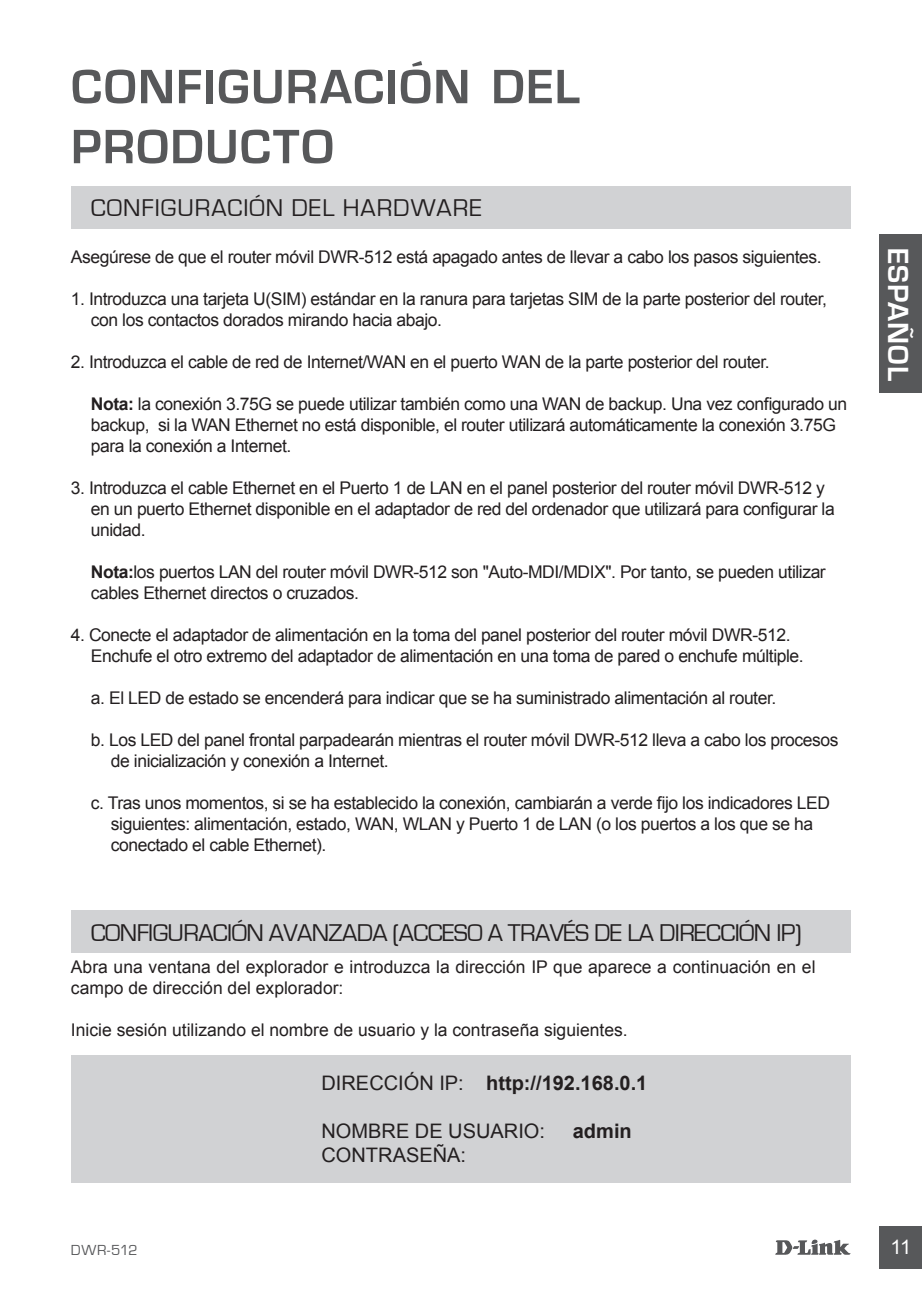
<style>
.page{position:relative;width:922px;height:1297px;background:#fff}
.page>*{position:absolute;margin:0;border:0;box-sizing:border-box;transform-origin:0 0}
.t1{font:700 50px/60px "Eurostile";letter-spacing:.03em;color:#57585a}
.t2{font:700 30px "Eurostile";letter-spacing:.03em;color:#fff}
.t3{font:25px "Eurostile";letter-spacing:-.025em;color:#231f20}
.t4{font:25px "Eurostile";letter-spacing:.04em;color:#231f20}
.t5{font:700 20px "Arial";color:#231f20}
.t6{font:20px "Arial";color:#231f20}
.t7{font:20px "Arial";color:#fff}
.t8{font:17.5px/21px "Arial";letter-spacing:-.025em;color:#231f20}
.t9{font:17.5px/21px "Arial";color:#231f20}
.t10{font:15px "Eurostile";letter-spacing:.005em;color:#57585a}
.s1{font-weight:700}
.s2{font-weight:400}
</style>
<div class="page">
<svg style="left:775px;top:1239px;width:75px;height:16px"></svg>
<div style="left:879px;top:1226px;width:42px;height:43px;background:#57585a"></div>
<div style="left:879px;top:234px;width:42px;height:159px;background:#57585a"></div>
<div style="left:71px;top:187px;width:779px;height:42px;background:#d1d2d4"></div>
<div style="left:71px;top:910px;width:779px;height:43px;background:#d1d2d4"></div>
<div style="left:71px;top:1055px;width:779px;height:128px;background:#d1d2d4"></div>
<h1 class="t1" style="left:71px;top:58px;width:510px">CONFIGURACIÓN DEL<br>PRODUCTO</h1>
<h3 class="t4" style="left:91px;top:194px;width:392px">CONFIGURACIÓN DEL HARDWARE</h3>
<p class="t8" style="left:71px;top:247px;width:752px">Asegúrese de que el router móvil DWR-512 está apagado antes de llevar a cabo los pasos siguientes.</p>
<p class="t8" style="left:91px;top:289px;width:737px;text-indent:-20px">1. Introduzca una tarjeta U(SIM) estándar en la ranura para tarjetas SIM de la parte posterior del router, con los contactos dorados mirando hacia abajo.</p>
<p class="t8" style="left:71px;top:352px;width:700px">2. Introduzca el cable de red de Internet/WAN en el puerto WAN de la parte posterior del router.</p>
<p class="t8" style="left:91px;top:394px;width:757px"><span class="s1">Nota:</span> la conexión 3.75G se puede utilizar también como una WAN de backup. Una vez configurado un backup, si la WAN Ethernet no está disponible, el router utilizará automáticamente la conexión 3.75G para la conexión a Internet.</p>
<p class="t8" style="left:91px;top:478px;width:745px;text-indent:-20px">3. Introduzca el cable Ethernet en el Puerto 1 de LAN en el panel posterior del router móvil DWR-512 y en un puerto Ethernet disponible en el adaptador de red del ordenador que utilizará para configurar la unidad.</p>
<p class="t8" style="left:91px;top:562px;width:736px"><span class="s1">Nota:</span>los puertos LAN del router móvil DWR-512 son "Auto-MDI/MDIX". Por tanto, se pueden utilizar cables Ethernet directos o cruzados.</p>
<p class="t8" style="left:91px;top:625px;width:714px;text-indent:-20px">4. Conecte el adaptador de alimentación en la toma del panel posterior del router móvil DWR-512.<br>Enchufe el otro extremo del adaptador de alimentación en una toma de pared o enchufe múltiple.</p>
<p class="t8" style="left:91px;top:688px;width:686px">a. El LED de estado se encenderá para indicar que se ha suministrado alimentación al router.</p>
<p class="t8" style="left:111px;top:730px;width:728px;text-indent:-20px">b. Los LED del panel frontal parpadearán mientras el router móvil DWR-512 lleva a cabo los procesos de inicialización y conexión a Internet.</p>
<p class="t8" style="left:111px;top:793px;width:720px;text-indent:-20px">c. Tras unos momentos, si se ha establecido la conexión, cambiarán a verde fijo los indicadores LED siguientes: alimentación, estado, WAN, WLAN y Puerto 1 de LAN (o los puertos a los que se ha conectado el cable Ethernet).</p>
<h3 class="t3" style="left:91px;top:919px;width:712px">CONFIGURACIÓN AVANZADA (ACCESO A TRAVÉS DE LA DIRECCIÓN IP)</h3>
<p class="t9" style="left:71px;top:956px;width:746px">Abra una ventana del explorador e introduzca la dirección IP que aparece a continuación en el campo de dirección del explorador:</p>
<p class="t9" style="left:71px;top:1019px;width:558px">Inicie sesión utilizando el nombre de usuario y la contraseña siguientes.</p>
<p class="t5" style="left:321px;top:1069px;width:327px"><span class="s2">DIRECCIÓN IP:</span> http://192.168.0.1</p>
<p class="t6" style="left:321px;top:1117px;width:225px">NOMBRE DE USUARIO:</p>
<p class="t5" style="left:572px;top:1117px;width:60px">admin</p>
<p class="t6" style="left:321px;top:1141px;width:146px">CONTRASEÑA:</p>
<h2 class="t2" style="left:914px;top:248px;width:134px;rotate:90deg">ESPAÑOL</h2>
<p class="t10" style="left:71px;top:1241px;width:68px">DWR-512</p>
<p class="t7" style="left:890px;top:1234px;width:22px">11</p>
</div>
